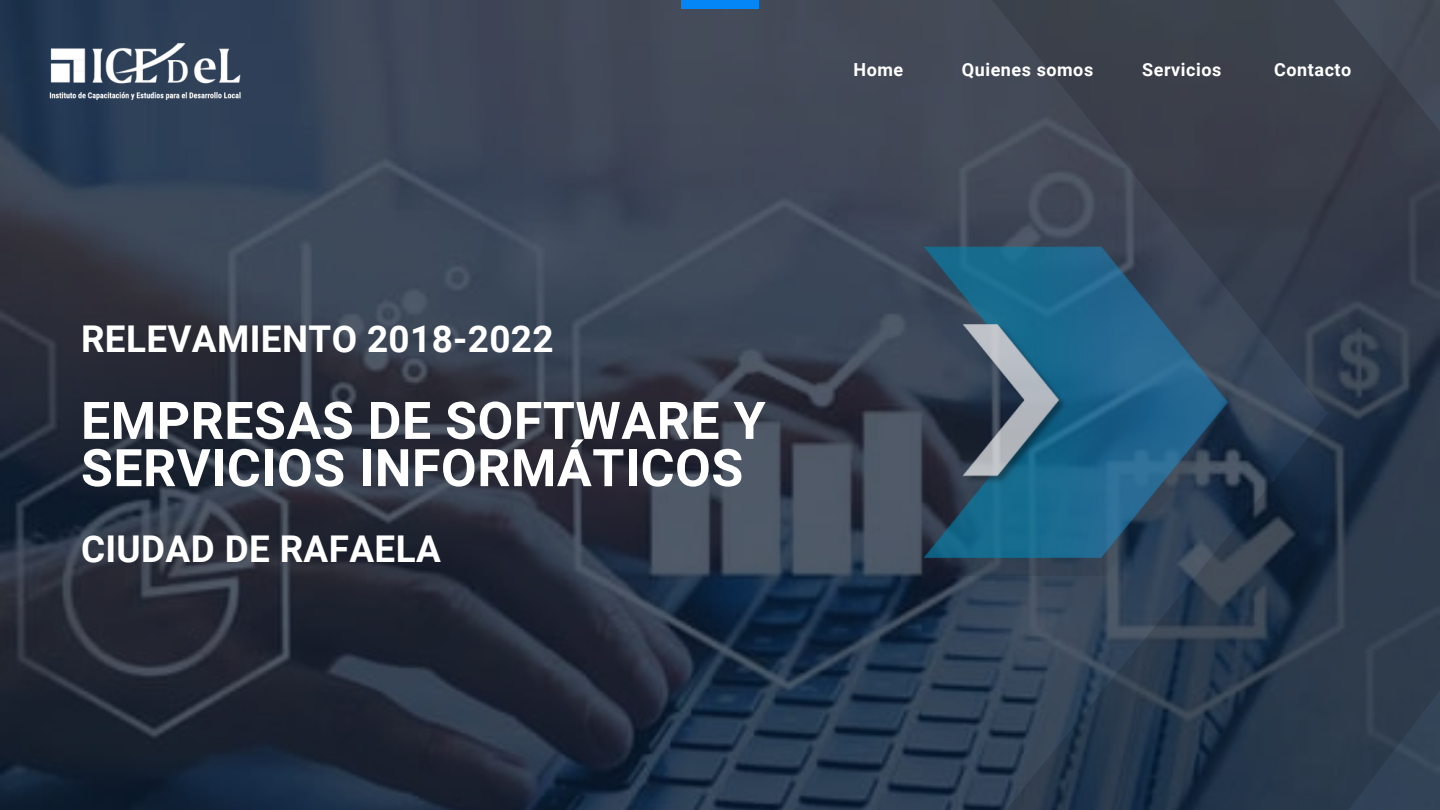
<style>
.page{position:relative;width:1440px;height:810px;background:#fff}
.page>*{position:absolute;margin:0;border:0;box-sizing:border-box;transform-origin:0 0}
.t1{font:700 51.9px/47.2px "Roboto";letter-spacing:.01em;color:#fff}
.t2{font:700 36.9px "Roboto";letter-spacing:.01em;color:#fff}
.t3{font:700 18px "Roboto";letter-spacing:.03em;color:#fff}
</style>
<div class="page">
<img style="left:0;top:0;width:985px;height:810px">
<div style="left:681px;top:0;width:78px;height:9px;background:#0486f6"></div>
<img style="left:36px;top:31px;width:218px;height:80px">
<svg style="left:985px;top:0;width:455px;height:810px;background:#323d4d"></svg>
<img style="left:917px;top:239px;width:335px;height:337px">
<p class="t3" style="left:853px;top:59px;width:51px">Home</p>
<p class="t3" style="left:962px;top:59px;width:133px">Quienes somos</p>
<p class="t3" style="left:1142px;top:59px;width:81px">Servicios</p>
<p class="t3" style="left:1274px;top:59px;width:79px">Contacto</p>
<p class="t2" style="left:81px;top:318px;width:474px">RELEVAMIENTO 2018-2022</p>
<p class="t1" style="left:81px;top:398px;width:686px">EMPRESAS DE SOFTWARE Y<br>SERVICIOS INFORMÁTICOS</p>
<p class="t2" style="left:81px;top:527px;width:361px">CIUDAD DE RAFAELA</p>
</div>
